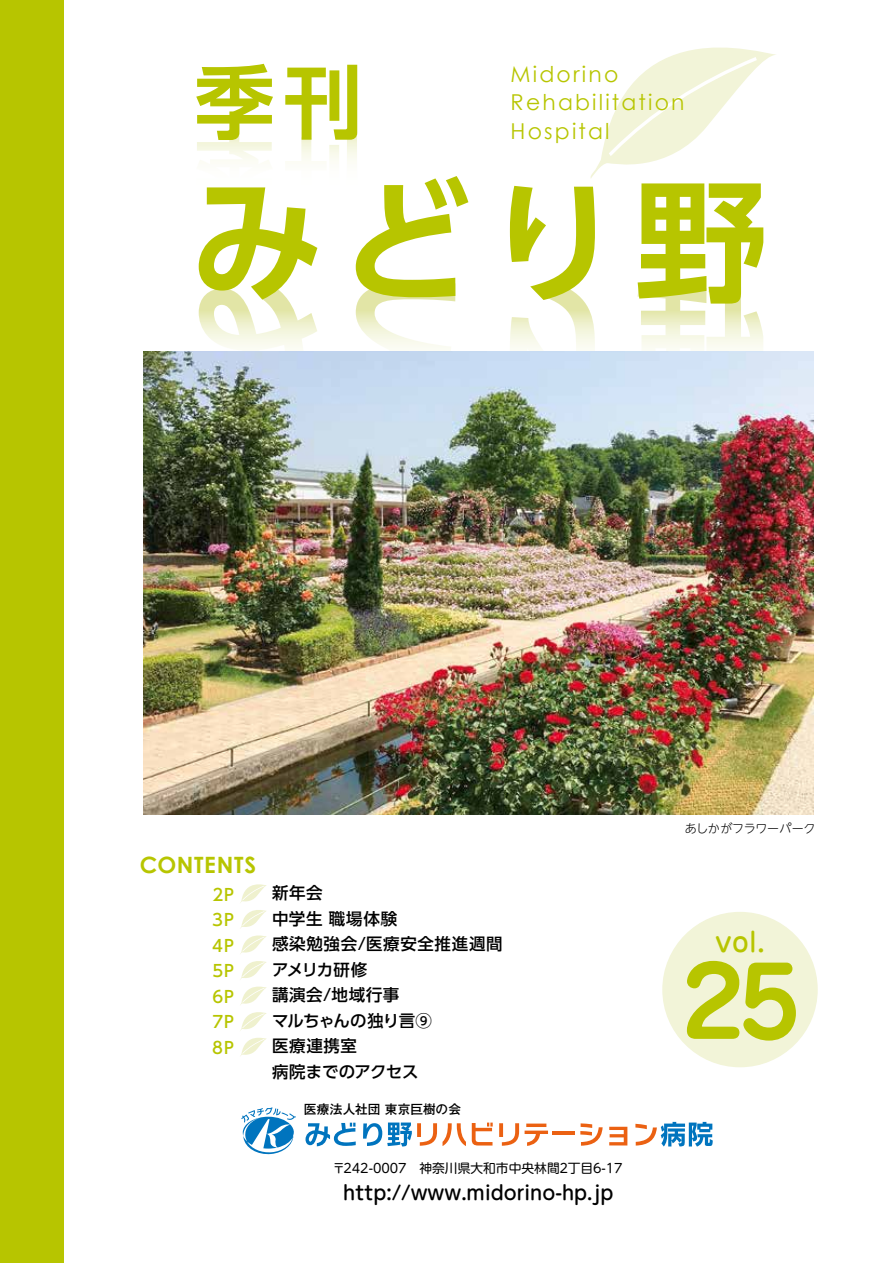
<style>
.page{position:relative;width:893px;height:1263px;background:#fff}
.page>*{position:absolute;margin:0;border:0;box-sizing:border-box;transform-origin:0 0}
.t1{font:700 132.9px "UD Shin Go Pro De";color:#b7c500}
.t2{font:700 96.75px "Jun 501 Pro";color:#b7c500}
.t3{font:700 79.65px "UD Shin Go Pro De";color:#b7c500}
.t4{font:500 26.55px "Jun 34 Pro";color:#b7c500}
.t5{font:700 22.5px "Century Gothic";letter-spacing:.025em;color:#b7c500}
.t6{font:21.9px/28.5px "Century Gothic";letter-spacing:.1em;color:#b7c500}
.t7{font:500 19.2px "UD Shin M Go Pro";color:#000}
.t8{font:500 16.5px/25.5px "UD Shin Go Pro";letter-spacing:.03em;color:#000}
.t9{font:500 16.5px/25.5px "UD Shin Go Pro";letter-spacing:.05em;color:#b7c500;text-align:justify}
.t10{font:12.75px "UD Shin M Go Pro";color:#000}
.t11{font:500 12.6px "Gothic MB101 Pro";letter-spacing:.01em;color:#000}
.t12{font:300 12px "UD Shin M Go Pro";letter-spacing:-.01em;color:#000}
</style>
<div class="page">
<div style="left:0;top:0;width:64px;height:1263px;background:#b7c500"></div>
<svg style="left:199px;top:287px;width:118px;height:63px"></svg>
<svg style="left:356px;top:283px;width:100px;height:67px"></svg>
<svg style="left:510px;top:287px;width:85px;height:63px"></svg>
<svg style="left:638px;top:287px;width:125px;height:63px"></svg>
<svg style="left:590px;top:47px;width:186px;height:131px"></svg>
<img style="left:143px;top:351px;width:670px;height:464px">
<svg style="left:197px;top:133px;width:75px;height:29px"></svg>
<svg style="left:286px;top:134px;width:71px;height:28px"></svg>
<div style="left:662px;top:912px;width:156px;height:155px;background:#f2f4d8;border-radius:50%"></div>
<svg style="left:240px;top:884px;width:27px;height:172px"></svg>
<svg style="left:305px;top:1123px;width:51px;height:23px"></svg>
<svg style="left:363px;top:1122px;width:103px;height:24px"></svg>
<svg style="left:472px;top:1122px;width:21px;height:23px"></svg>
<svg style="left:499px;top:1123px;width:20px;height:23px"></svg>
<svg style="left:525px;top:1123px;width:23px;height:23px"></svg>
<hr style="left:552px;top:1131px;width:23px;height:4px;background:#eb6112">
<svg style="left:580px;top:1123px;width:23px;height:23px"></svg>
<svg style="left:609px;top:1127px;width:18px;height:18px"></svg>
<svg style="left:635px;top:1122px;width:78px;height:24px"></svg>
<svg style="left:241px;top:1107px;width:55px;height:48px"></svg>
<h3 class="t3" style="left:195px;top:38px;width:169px">季刊</h3>
<h3 class="t6" style="left:511px;top:59px;width:176px">Midorino<br>Rehabilitation<br>Hospital</h3>
<h1 class="t1" style="left:191px;top:134px;width:578px">みどり野</h1>
<h3 class="t5" style="left:140px;top:848px;width:118px">CONTENTS</h3>
<p class="t9" style="left:212px;top:881px;width:23px">2P 3P 4P 5P 6P 7P 8P</p>
<p class="t8" style="left:272px;top:879px;width:232px">新年会<br>中学生 職場体験<br>感染勉強会/医療安全推進週間アメリカ研修<br>講演会/地域行事<br>マルちゃんの独り言⑨<br>医療連携室<br>病院までのアクセス</p>
<p class="t11" style="left:304px;top:1098px;width:159px">医療法人社団 東京巨樹の会</p>
<p class="t10" style="left:332px;top:1158px;width:292px">〒242-0007　神奈川県大和市中央林間２丁目6-17</p>
<p class="t7" style="left:343px;top:1177px;width:272px">http://www.midorino-hp.jp</p>
<p class="t12" style="left:685px;top:819px;width:132px">あしかがフラワーパーク</p>
<h3 class="t4" style="left:715px;top:921px;width:51px">vol.</h3>
<h2 class="t2" style="left:683px;top:925px;width:119px">25</h2>
</div>
